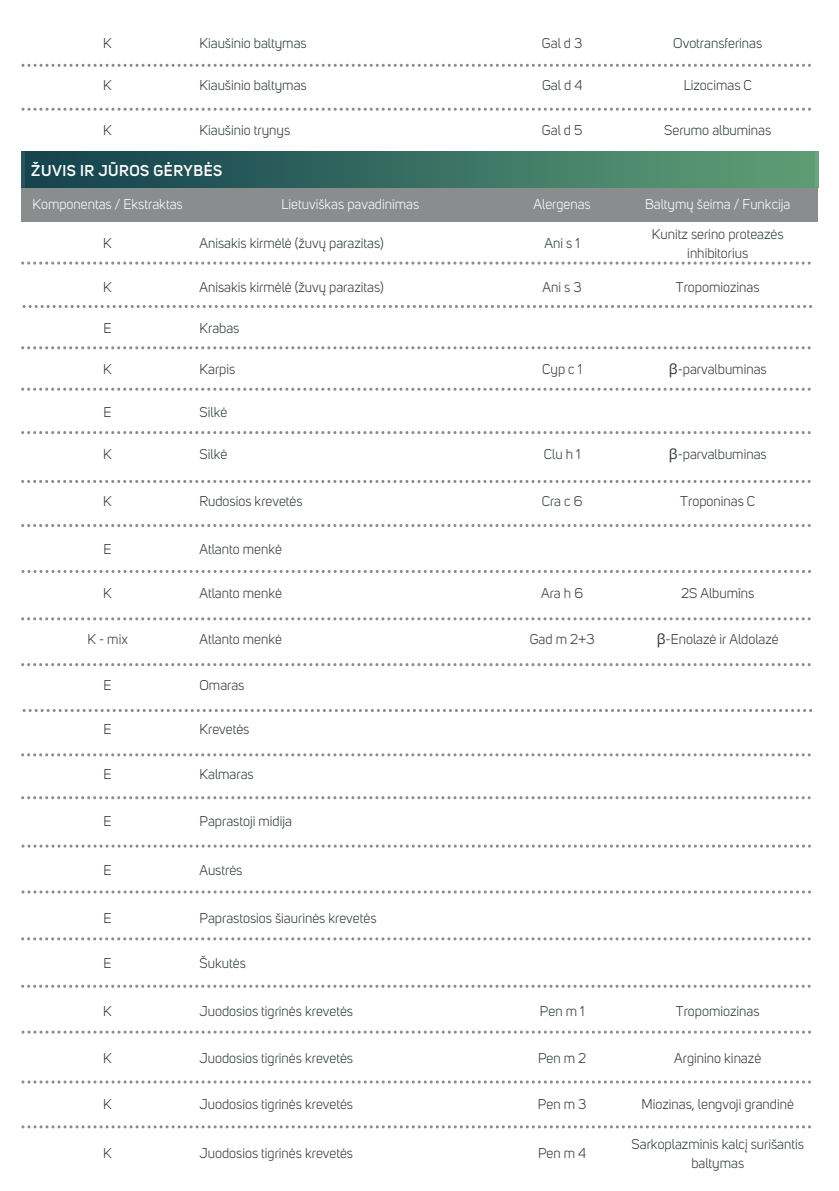
<style>
.page{position:relative;width:839px;height:1191px;background:#fff}
.page>*{position:absolute;margin:0;border:0;box-sizing:border-box;transform-origin:0 0}
.t1{font:600 15.6px "Uni Sans";letter-spacing:.035em;color:#fff}
.t2{font:14px/18.6px "Uni Sans";color:#313b3e;text-align:center}
.t3{font:14px "Uni Sans";color:#fff}
.s1{font-family:"Noto Sans"}
</style>
<div class="page">
<svg style="left:21px;top:64px;width:790px;height:3px"></svg>
<svg style="left:21px;top:108px;width:790px;height:3px"></svg>
<svg style="left:21px;top:262px;width:789px;height:3px"></svg>
<svg style="left:23px;top:305px;width:789px;height:3px"></svg>
<svg style="left:21px;top:346px;width:789px;height:3px"></svg>
<svg style="left:21px;top:388px;width:789px;height:3px"></svg>
<svg style="left:21px;top:431px;width:789px;height:3px"></svg>
<svg style="left:21px;top:480px;width:789px;height:3px"></svg>
<svg style="left:21px;top:570px;width:790px;height:3px"></svg>
<svg style="left:21px;top:663px;width:789px;height:3px"></svg>
<svg style="left:21px;top:617px;width:789px;height:3px"></svg>
<svg style="left:23px;top:709px;width:789px;height:3px"></svg>
<svg style="left:21px;top:753px;width:789px;height:3px"></svg>
<svg style="left:21px;top:796px;width:789px;height:3px"></svg>
<svg style="left:21px;top:845px;width:790px;height:3px"></svg>
<svg style="left:21px;top:890px;width:790px;height:4px"></svg>
<svg style="left:21px;top:937px;width:789px;height:3px"></svg>
<svg style="left:21px;top:985px;width:789px;height:3px"></svg>
<svg style="left:21px;top:1031px;width:790px;height:3px"></svg>
<svg style="left:21px;top:1081px;width:790px;height:3px"></svg>
<svg style="left:21px;top:1125px;width:790px;height:3px"></svg>
<div style="left:21px;top:187px;width:797px;height:34px;background:#898d8d"></div>
<img style="left:21px;top:152px;width:797px;height:36px">
<svg style="left:21px;top:524px;width:789px;height:3px"></svg>
<p class="t2" style="left:103px;top:35px;width:10px">K</p>
<p class="t2" style="left:199px;top:35px;width:109px">Kiaušinio baltymas</p>
<p class="t2" style="left:542px;top:35px;width:42px">Gald3</p>
<p class="t2" style="left:673px;top:35px;width:90px">Ovotransferinas</p>
<p class="t2" style="left:103px;top:78px;width:10px">K</p>
<p class="t2" style="left:199px;top:78px;width:109px">Kiaušinio baltymas</p>
<p class="t2" style="left:542px;top:78px;width:42px">Gald4</p>
<p class="t2" style="left:683px;top:78px;width:70px">Lizocimas C</p>
<p class="t2" style="left:103px;top:122px;width:10px">K</p>
<p class="t2" style="left:199px;top:122px;width:92px">Kiaušinio trynys</p>
<p class="t2" style="left:542px;top:122px;width:42px">Gald5</p>
<p class="t2" style="left:664px;top:122px;width:108px">Serumo albuminas</p>
<p class="t1" style="left:31px;top:161px;width:192px">ŽUVIS IR JŪROS GĖRYBĖS</p>
<p class="t3" style="left:32px;top:198px;width:152px">Komponentas / Ekstraktas</p>
<p class="t3" style="left:281px;top:198px;width:139px">Lietuviškas pavadinimas</p>
<p class="t3" style="left:533px;top:198px;width:59px">Alergenas</p>
<p class="t3" style="left:645px;top:198px;width:147px">Baltymų šeima / Funkcija</p>
<p class="t2" style="left:103px;top:236px;width:10px">K</p>
<p class="t2" style="left:199px;top:236px;width:186px">Anisakis kirmėlė (žuvų parazitas)</p>
<p class="t2" style="left:544px;top:236px;width:37px">Anis1</p>
<p class="t2" style="left:651px;top:226px;width:133px">Kunitz serino proteazės inhibitorius</p>
<p class="t2" style="left:103px;top:280px;width:10px">K</p>
<p class="t2" style="left:199px;top:280px;width:186px">Anisakis kirmėlė (žuvų parazitas)</p>
<p class="t2" style="left:542px;top:280px;width:41px">Anis3</p>
<p class="t2" style="left:676px;top:280px;width:85px">Tropomiozinas</p>
<p class="t2" style="left:104px;top:320px;width:9px">E</p>
<p class="t2" style="left:199px;top:320px;width:41px">Krabas</p>
<p class="t2" style="left:103px;top:361px;width:10px">K</p>
<p class="t2" style="left:199px;top:361px;width:37px">Karpis</p>
<p class="t2" style="left:542px;top:361px;width:41px">Cypc1</p>
<p class="t2" style="left:668px;top:361px;width:99px"><span class="s1">β</span>-parvalbuminas</p>
<p class="t2" style="left:104px;top:404px;width:9px">E</p>
<p class="t2" style="left:199px;top:404px;width:29px">Silkė</p>
<p class="t2" style="left:103px;top:446px;width:10px">K</p>
<p class="t2" style="left:199px;top:446px;width:29px">Silkė</p>
<p class="t2" style="left:544px;top:446px;width:38px">Cluh1</p>
<p class="t2" style="left:668px;top:446px;width:99px"><span class="s1">β</span>-parvalbuminas</p>
<p class="t2" style="left:103px;top:493px;width:10px">K</p>
<p class="t2" style="left:199px;top:493px;width:105px">Rudosios krevetės</p>
<p class="t2" style="left:541px;top:493px;width:42px">Crac6</p>
<p class="t2" style="left:680px;top:493px;width:76px">Troponinas C</p>
<p class="t2" style="left:104px;top:541px;width:9px">E</p>
<p class="t2" style="left:199px;top:541px;width:84px">Atlanto menkė</p>
<p class="t2" style="left:103px;top:586px;width:10px">K</p>
<p class="t2" style="left:199px;top:586px;width:84px">Atlanto menkė</p>
<p class="t2" style="left:541px;top:586px;width:43px">Arah6</p>
<p class="t2" style="left:681px;top:586px;width:75px">2S Albumīns</p>
<p class="t2" style="left:87px;top:631px;width:42px">K-mix</p>
<p class="t2" style="left:199px;top:631px;width:84px">Atlanto menkė</p>
<p class="t2" style="left:529px;top:631px;width:66px">Gad m 2+3</p>
<p class="t2" style="left:656px;top:631px;width:124px"><span class="s1">β</span>-Enolazė ir Aldolazė</p>
<p class="t2" style="left:104px;top:677px;width:9px">E</p>
<p class="t2" style="left:199px;top:677px;width:46px">Omaras</p>
<p class="t2" style="left:104px;top:722px;width:9px">E</p>
<p class="t2" style="left:199px;top:722px;width:51px">Krevetės</p>
<p class="t2" style="left:104px;top:766px;width:9px">E</p>
<p class="t2" style="left:199px;top:766px;width:56px">Kalmaras</p>
<p class="t2" style="left:104px;top:813px;width:9px">E</p>
<p class="t2" style="left:199px;top:813px;width:94px">Paprastoji midija</p>
<p class="t2" style="left:104px;top:862px;width:9px">E</p>
<p class="t2" style="left:199px;top:862px;width:44px">Austrės</p>
<p class="t2" style="left:104px;top:910px;width:9px">E</p>
<p class="t2" style="left:199px;top:910px;width:178px">Paprastosios šiaurinės krevetės</p>
<p class="t2" style="left:104px;top:955px;width:9px">E</p>
<p class="t2" style="left:199px;top:955px;width:48px">Šukutės</p>
<p class="t2" style="left:103px;top:1003px;width:10px">K</p>
<p class="t2" style="left:199px;top:1003px;width:155px">Juodosios tigrinės krevetės</p>
<p class="t2" style="left:540px;top:1003px;width:46px">Penm1</p>
<p class="t2" style="left:676px;top:1003px;width:85px">Tropomiozinas</p>
<p class="t2" style="left:103px;top:1050px;width:10px">K</p>
<p class="t2" style="left:199px;top:1050px;width:155px">Juodosios tigrinės krevetės</p>
<p class="t2" style="left:538px;top:1050px;width:50px">Penm2</p>
<p class="t2" style="left:674px;top:1050px;width:88px">Arginino kinazė</p>
<p class="t2" style="left:103px;top:1096px;width:10px">K</p>
<p class="t2" style="left:199px;top:1096px;width:155px">Juodosios tigrinės krevetės</p>
<p class="t2" style="left:538px;top:1096px;width:50px">Penm3</p>
<p class="t2" style="left:641px;top:1096px;width:154px">Miozinas, lengvoji grandinė</p>
<p class="t2" style="left:103px;top:1146px;width:10px">K</p>
<p class="t2" style="left:199px;top:1146px;width:155px">Juodosios tigrinės krevetės</p>
<p class="t2" style="left:538px;top:1146px;width:50px">Penm4</p>
<p class="t2" style="left:631px;top:1136px;width:174px">Sarkoplazminis kalcį surišantis baltymas</p>
</div>
